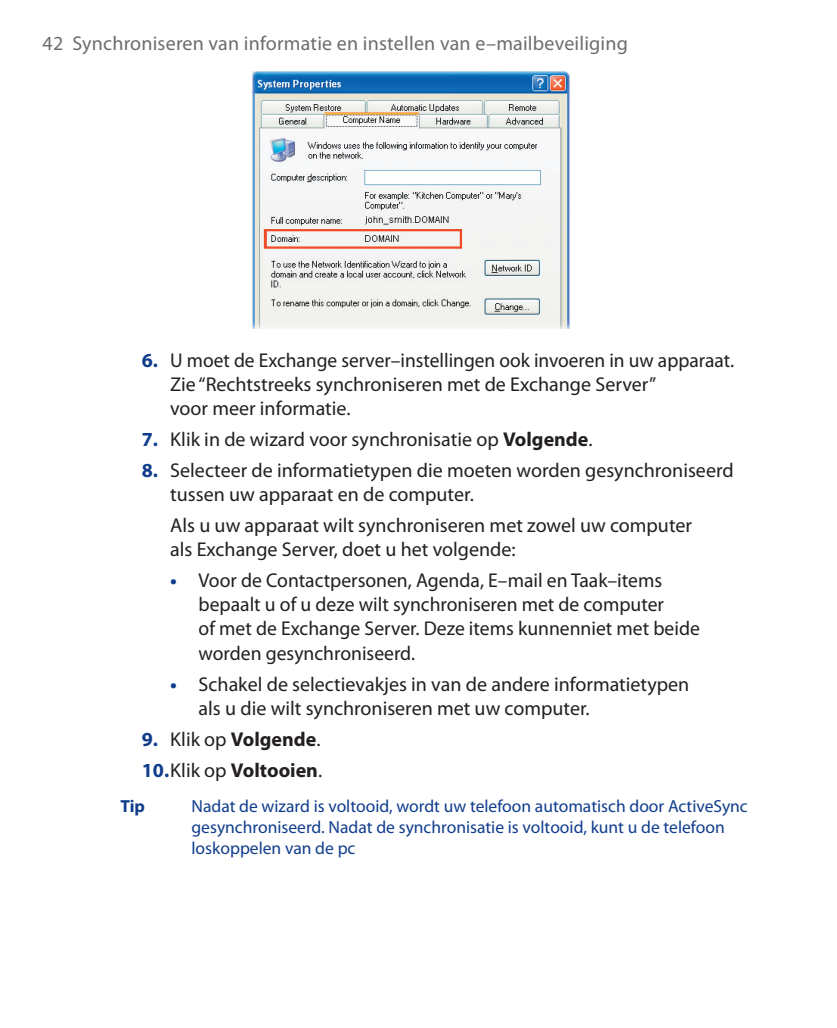
<style>
.page{position:relative;width:837px;height:1028px;background:#fff}
.page>*{position:absolute;margin:0;border:0;box-sizing:border-box;transform-origin:0 0}
.idSteps{font:20px/24px "Myriad Pro";color:#231f20}
.idBullet2{font:20px/24px "Myriad Pro";color:#231f20}
.t1{font:20px "Myriad Pro";letter-spacing:.01em;color:#6c6d70}
.idSteps-2{font:700 20px "Myriad Pro";color:#231f20}
.idNote{font:17.5px/21px "Myriad Pro";color:#103d8c}
.idNote-2{font:700 17.5px "Myriad Pro";color:#103d8c}
.s1{font-weight:700;color:#103d8c}
.s2{font-weight:700}
.s3{color:#103d8c}
.s4{font-weight:400}
</style>
<div class="page">
<img style="left:252px;top:71px;width:318px;height:258px">
<p class="t1" style="left:43px;top:33px;width:586px">42 Synchroniseren van informatie en instellen van e–mailbeveiliging</p>
<p class="idSteps" style="left:170px;top:349px;width:565px;text-indent:-28px"><span class="s1">6.</span> U moet de Exchange server–instellingen ook invoeren in uw apparaat.<br>Zie “Rechtstreeks synchroniseren met de Exchange Server”<br>voor meer informatie.</p>
<p class="idSteps" style="left:142px;top:428px;width:452px"><span class="s1">7.</span> Klik in de wizard voor synchronisatie op <span class="s2">Volgende</span>.</p>
<p class="idSteps" style="left:170px;top:459px;width:564px;text-indent:-28px"><span class="s1">8.</span> Selecteer de informatietypen die moeten worden gesynchroniseerd tussen uw apparaat en de computer.</p>
<p class="idSteps" style="left:170px;top:514px;width:523px">Als u uw apparaat wilt synchroniseren met zowel uw computer als Exchange Server, doet u het volgende:</p>
<p class="idBullet2" style="left:198px;top:569px;width:502px;text-indent:-28px"><span class="s1">•</span> Voor de Contactpersonen, Agenda, E–mail en Taak–items bepaalt u of u deze wilt synchroniseren met de computer<br>of met de Exchange Server. Deze items kunnenniet met beide worden gesynchroniseerd.</p>
<p class="idBullet2" style="left:198px;top:672px;width:492px;text-indent:-28px"><span class="s1">•</span> Schakel de selectievakjes in van de andere informatietypen als u die wilt synchroniseren met uw computer.</p>
<p class="idSteps-2" style="left:142px;top:727px;width:180px"><span class="s3">9.</span> <span class="s4">Klik op</span> Volgende<span class="s4">.</span></p>
<p class="idSteps-2" style="left:142px;top:759px;width:182px"><span class="s3">10.</span> <span class="s4">Klik op</span> Voltooien<span class="s4">.</span></p>
<p class="idNote-2" style="left:120px;top:796px;width:26px">Tip</p>
<p class="idNote" style="left:191px;top:796px;width:557px">Nadat de wizard is voltooid, wordt uw telefoon automatisch door ActiveSync gesynchroniseerd. Nadat de synchronisatie is voltooid, kunt u de telefoon loskoppelen van de pc</p>
</div>
